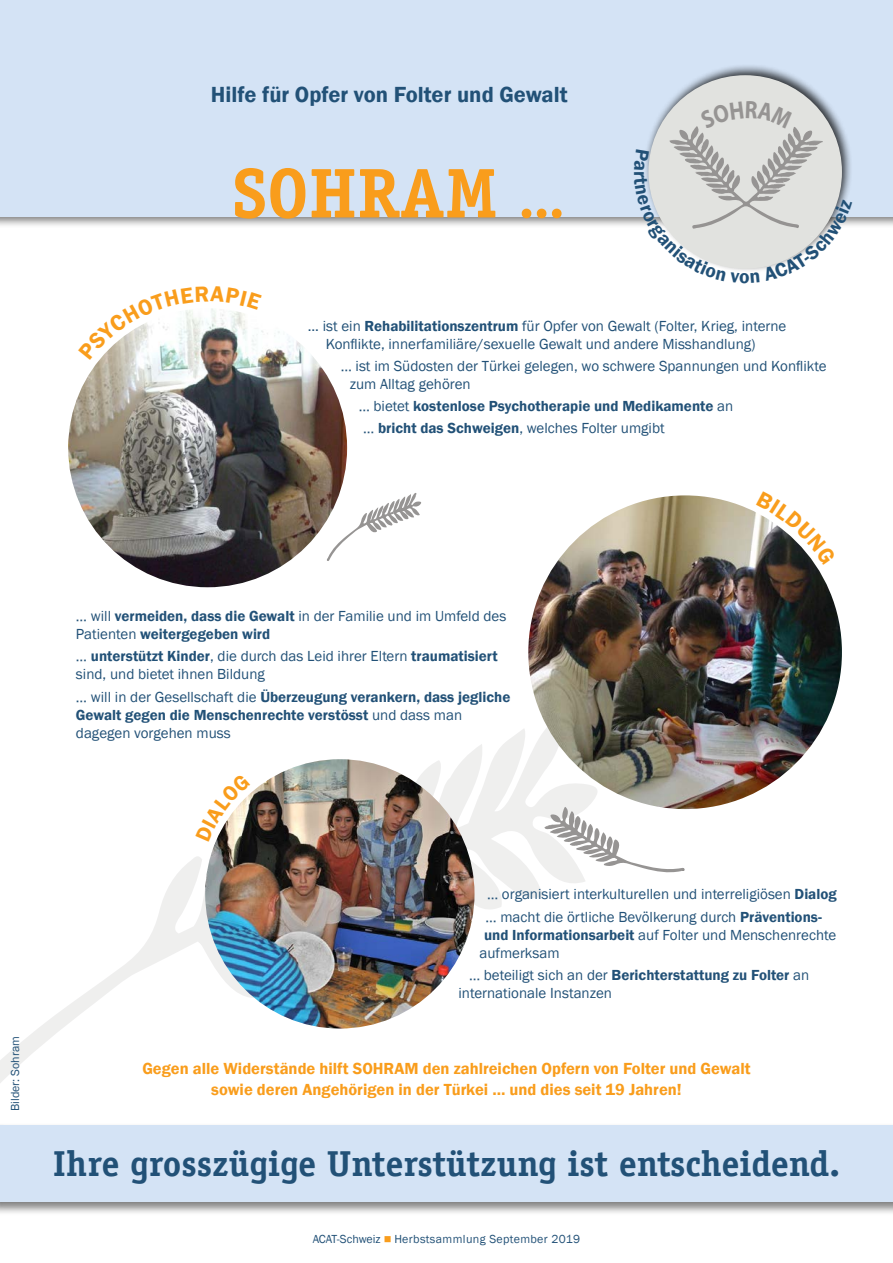
<style>
.page{position:relative;width:893px;height:1263px;background:#fff}
.page>*{position:absolute;margin:0;border:0;box-sizing:border-box;transform-origin:0 0}
.ALLG-Titel{font:700 70.5px "Officina Serif LT";color:#f99d1c}
.ALLG-Titel-2{font:700 36px "Officina Serif LT";color:#225177}
.t1{font:600 22.5px "Franklin Gothic";color:#225177}
.ALLG-Envers_et_contr{font:600 16.5px/21px "Franklin Gothic";color:#f99d1c;text-align:center}
.DE-Aufzählung{font:15px/18px "Franklin Gothic";color:#225177}
.FR-Aufzählung{font:15px/18px "Franklin Gothic";color:#225177}
.DE-Aufzählung-2{font:600 15px/18px "Franklin Gothic";color:#225177}
.DE-Normal{font:12px "Franklin Gothic";letter-spacing:.03em;color:#225177}
.DE-Normal-2{font:12px "Franklin Gothic";letter-spacing:.01em;color:#225177}
.s1{font-size:51px}
.s2{font-weight:600}
.s3{font-weight:400}
.s4{color:#f99d1c}
</style>
<div class="page">
<div style="left:0;top:0;width:893px;height:228px;background:#000;opacity:.5"></div>
<div style="left:0;top:0;width:893px;height:217px;background:#d4e3f5"></div>
<svg style="left:326px;top:493px;width:96px;height:68px"></svg>
<svg style="left:601px;top:807px;width:84px;height:66px"></svg>
<svg style="left:0;top:856px;width:388px;height:227px"></svg>
<svg style="left:457px;top:720px;width:144px;height:204px;fill:#efefee"></svg>
<svg style="left:545px;top:724px;width:19px;height:46px"></svg>
<svg style="left:198px;top:934px;width:22px;height:21px"></svg>
<svg style="left:468px;top:797px;width:12px;height:26px"></svg>
<svg style="left:360px;top:760px;width:97px;height:67px"></svg>
<div style="left:0;top:1122px;width:893px;height:93px;background:#000;opacity:.5"></div>
<div style="left:0;top:1125px;width:893px;height:76px;background:#d4e3f5"></div>
<img style="left:528px;top:495px;width:314px;height:314px;border-radius:157px">
<img style="left:68px;top:308px;width:279px;height:279px;border-radius:139px">
<img style="left:205px;top:759px;width:269px;height:269px;border-radius:135px">
<div style="left:643px;top:64px;width:209px;height:209px;background:#000;opacity:.75"></div>
<div style="left:648px;top:75px;width:194px;height:194px;background:#e1e2df;border-radius:50%"></div>
<svg style="left:756px;top:512px;width:59px;height:52px"></svg>
<svg style="left:99px;top:308px;width:163px;height:52px"></svg>
<svg style="left:216px;top:794px;width:34px;height:47px"></svg>
<svg style="left:634px;top:101px;width:218px;height:172px"></svg>
<p class="t1" style="left:211px;top:81px;width:358px">Hilfe für Opfer von Folter und Gewalt</p>
<p class="ALLG-Titel" style="left:232px;top:149px;width:334px">SOHRAM <span class="s1">...</span></p>
<p class="DE-Aufzählung" style="left:326px;top:317px;width:462px;text-indent:-18px">... ist ein <span class="s2">Rehabilitationszentrum</span> für Opfer von Gewalt (Folter, Krieg, interne<br>Konflikte, innerfamiliäre/sexuelle Gewalt und andere Misshandlung)</p>
<p class="DE-Aufzählung" style="left:350px;top:357px;width:478px;text-indent:-9px">… ist im Südosten der Türkei gelegen, wo schwere Spannungen und Konflikte zum Alltag gehören</p>
<p class="DE-Aufzählung-2" style="left:359px;top:397px;width:376px"><span class="s3">… bietet</span> kostenlose Psychotherapie und Medikamente <span class="s3">an</span></p>
<p class="DE-Aufzählung" style="left:363px;top:420px;width:303px">… <span class="s2">bricht das Schweigen</span>, welches Folter umgibt</p>
<p class="DE-Aufzählung" style="left:76px;top:607px;width:432px">… will <span class="s2">vermeiden, dass die Gewalt</span> in der Familie und im Umfeld des<br>Patienten <span class="s2">weitergegeben wird</span></p>
<p class="DE-Aufzählung" style="left:76px;top:648px;width:423px">… <span class="s2">unterstützt Kinder</span>, die durch das Leid ihrer Eltern <span class="s2">traumatisiert </span>sind, und bietet ihnen Bildung</p>
<p class="DE-Aufzählung-2" style="left:76px;top:688px;width:436px"><span class="s3">… will in der Gesellschaft die</span> Überzeugung verankern, dass jegliche<br>Gewalt gegen die Menschenrechte verstösst <span class="s3">und dass man dagegen vorgehen muss</span></p>
<p class="DE-Normal-2" style="left:8px;top:1111px;width:77px;rotate:-90deg">Bilder: Sohram</p>
<p class="FR-Aufzählung" style="left:487px;top:886px;width:351px">… organisiert interkulturellen und interreligiösen <span class="s2">Dialog</span></p>
<p class="FR-Aufzählung" style="left:485px;top:908px;width:338px">… macht die örtliche Bevölkerung durch <span class="s2">Präventions-</span></p>
<p class="FR-Aufzählung" style="left:484px;top:926px;width:354px"><span class="s2">und Informationsarbeit</span> auf Folter und Menschenrechte</p>
<p class="FR-Aufzählung" style="left:479px;top:944px;width:82px">aufmerksam</p>
<p class="FR-Aufzählung" style="left:458px;top:966px;width:352px;text-indent:10px">… beteiligt sich an der <span class="s2">Berichterstattung zu Folter</span> an internationale Instanzen</p>
<p class="ALLG-Envers_et_contr" style="left:142px;top:1058px;width:610px">Gegen alle Widerstände hilft SOHRAM den zahlreichen Opfern von Folter und Gewalt sowie deren Angehörigen in der Türkei … und dies seit 19 Jahren!</p>
<p class="ALLG-Titel-2" style="left:53px;top:1141px;width:789px">Ihre grosszügige Unterstützung ist entscheidend.</p>
<p class="DE-Normal" style="left:313px;top:1231px;width:269px">ACAT-Schweiz <span class="s4">■</span> Herbstsammlung September 2019</p>
</div>
